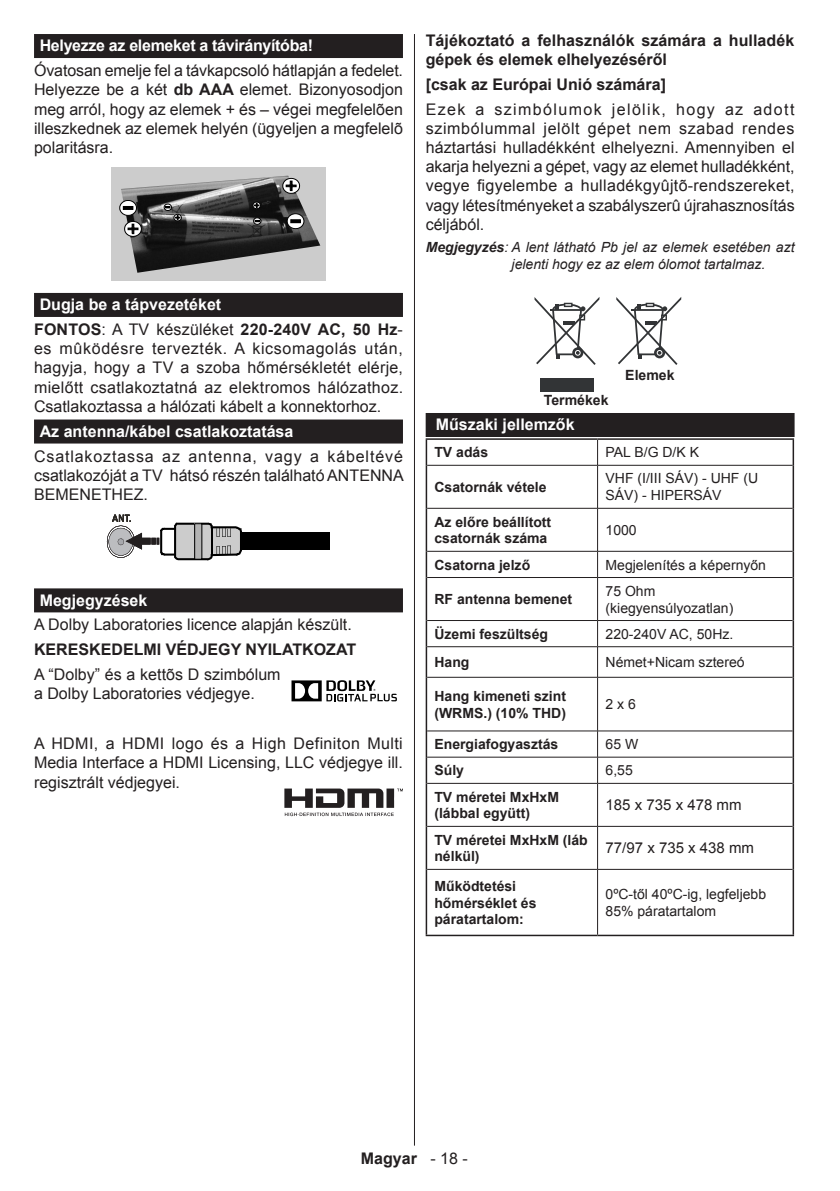
<style>
.page{position:relative;width:840px;height:1191px;background:#fff}
.page>*{position:absolute;margin:0;border:0;box-sizing:border-box;transform-origin:0 0}
.t1{font:16px/19.2px "Arial";color:#231f20;text-align:justify}
.t2{font:700 16px/24.8px "Arial";color:#231f20}
.t3{font:700 16px "Arial";color:#fff}
.t4{font:700 16px "Arial";letter-spacing:-.02em;color:#fff}
.t5{font:15px "Arial";color:#231f20}
.t6{font:700 14px/16.8px "Arial";color:#231f20}
.t7{font:14px/16.8px "Arial";color:#231f20}
.t8{font:italic 14px/16.8px "Arial";color:#231f20}
.s1{font-weight:700}
.s2{color:#fff}
.s3{font-weight:400}
</style>
<div class="page">
<hr style="left:414px;top:34px;width:1px;height:1111px;background:#231f20">
<div style="left:34px;top:34px;width:369px;height:24px;background:#231f20"></div>
<div style="left:34px;top:293px;width:369px;height:24px;background:#231f20"></div>
<div style="left:34px;top:419px;width:369px;height:24px;background:#231f20"></div>
<div style="left:34px;top:588px;width:369px;height:24px;background:#231f20"></div>
<div style="left:111px;top:167px;width:214px;height:114px;background:#ccc"></div>
<img style="left:121px;top:176px;width:169px;height:96px">
<svg style="left:253px;top:202px;width:7px;height:7px"></svg>
<svg style="left:253px;top:218px;width:8px;height:6px"></svg>
<svg style="left:120px;top:200px;width:16px;height:15px"></svg>
<svg style="left:124px;top:221px;width:17px;height:15px"></svg>
<svg style="left:282px;top:178px;width:17px;height:15px"></svg>
<svg style="left:164px;top:204px;width:17px;height:17px"></svg>
<svg style="left:287px;top:214px;width:17px;height:15px"></svg>
<div style="left:234px;top:532px;width:96px;height:18px;background:#000"></div>
<svg style="left:107px;top:514px;width:135px;height:47px"></svg>
<svg style="left:291px;top:680px;width:105px;height:21px"></svg>
<svg style="left:284px;top:788px;width:119px;height:28px"></svg>
<div style="left:425px;top:413px;width:369px;height:24px;background:#231f20"></div>
<svg style="left:534px;top:297px;width:65px;height:68px"></svg>
<div style="left:539px;top:378px;width:54px;height:14px;background:#323436"></div>
<svg style="left:616px;top:297px;width:65px;height:68px"></svg>
<svg style="left:597px;top:440px;width:1px;height:25px"></svg>
<hr style="left:427px;top:465px;width:170px;height:1px;background:#231f20">
<hr style="left:597px;top:465px;width:195px;height:1px;background:#231f20">
<hr style="left:597px;top:465px;width:1px;height:43px;background:#231f20">
<hr style="left:427px;top:508px;width:170px;height:1px;background:#231f20">
<hr style="left:597px;top:508px;width:195px;height:1px;background:#231f20">
<hr style="left:597px;top:508px;width:1px;height:43px;background:#231f20">
<hr style="left:427px;top:551px;width:170px;height:1px;background:#231f20">
<hr style="left:597px;top:551px;width:195px;height:1px;background:#231f20">
<svg style="left:597px;top:551px;width:1px;height:26px"></svg>
<hr style="left:427px;top:577px;width:170px;height:1px;background:#231f20">
<hr style="left:597px;top:577px;width:195px;height:1px;background:#231f20">
<hr style="left:597px;top:578px;width:1px;height:42px;background:#231f20">
<hr style="left:427px;top:620px;width:170px;height:1px;background:#231f20">
<hr style="left:597px;top:620px;width:195px;height:1px;background:#231f20">
<svg style="left:597px;top:621px;width:1px;height:25px"></svg>
<hr style="left:427px;top:646px;width:170px;height:1px;background:#231f20">
<hr style="left:597px;top:646px;width:195px;height:1px;background:#231f20">
<hr style="left:597px;top:647px;width:1px;height:30px;background:#231f20">
<hr style="left:427px;top:677px;width:170px;height:1px;background:#231f20">
<hr style="left:597px;top:677px;width:195px;height:1px;background:#231f20">
<hr style="left:597px;top:677px;width:1px;height:53px;background:#231f20">
<hr style="left:427px;top:730px;width:170px;height:1px;background:#231f20">
<hr style="left:597px;top:730px;width:195px;height:1px;background:#231f20">
<hr style="left:427px;top:757px;width:170px;height:1px;background:#231f20">
<hr style="left:597px;top:757px;width:195px;height:1px;background:#231f20">
<svg style="left:597px;top:731px;width:1px;height:52px"></svg>
<hr style="left:427px;top:783px;width:170px;height:1px;background:#231f20">
<hr style="left:597px;top:783px;width:195px;height:1px;background:#231f20">
<hr style="left:597px;top:783px;width:1px;height:43px;background:#231f20">
<hr style="left:427px;top:826px;width:170px;height:1px;background:#231f20">
<hr style="left:597px;top:826px;width:195px;height:1px;background:#231f20">
<hr style="left:597px;top:826px;width:1px;height:43px;background:#231f20">
<hr style="left:427px;top:869px;width:170px;height:1px;background:#231f20">
<hr style="left:597px;top:869px;width:195px;height:1px;background:#231f20">
<hr style="left:597px;top:869px;width:1px;height:65px;background:#231f20">
<hr style="left:425px;top:438px;width:172px;height:2px;background:#231f20">
<hr style="left:425px;top:440px;width:2px;height:25px;background:#231f20">
<hr style="left:597px;top:438px;width:196px;height:2px;background:#231f20">
<svg style="left:792px;top:440px;width:1px;height:25px"></svg>
<hr style="left:425px;top:465px;width:2px;height:43px;background:#231f20">
<hr style="left:792px;top:465px;width:1px;height:43px;background:#231f20">
<hr style="left:425px;top:508px;width:2px;height:43px;background:#231f20">
<hr style="left:792px;top:508px;width:1px;height:43px;background:#231f20">
<hr style="left:425px;top:551px;width:2px;height:26px;background:#231f20">
<svg style="left:792px;top:551px;width:1px;height:26px"></svg>
<hr style="left:425px;top:577px;width:2px;height:43px;background:#231f20">
<hr style="left:792px;top:577px;width:1px;height:43px;background:#231f20">
<hr style="left:425px;top:620px;width:2px;height:26px;background:#231f20">
<svg style="left:792px;top:620px;width:1px;height:26px"></svg>
<hr style="left:425px;top:646px;width:2px;height:31px;background:#231f20">
<hr style="left:792px;top:646px;width:1px;height:31px;background:#231f20">
<hr style="left:425px;top:677px;width:2px;height:54px;background:#231f20">
<hr style="left:792px;top:677px;width:1px;height:54px;background:#231f20">
<hr style="left:425px;top:731px;width:2px;height:26px;background:#231f20">
<hr style="left:425px;top:757px;width:2px;height:26px;background:#231f20">
<svg style="left:792px;top:731px;width:1px;height:52px"></svg>
<hr style="left:425px;top:783px;width:2px;height:43px;background:#231f20">
<hr style="left:792px;top:783px;width:1px;height:43px;background:#231f20">
<hr style="left:425px;top:826px;width:2px;height:43px;background:#231f20">
<hr style="left:792px;top:826px;width:1px;height:43px;background:#231f20">
<hr style="left:425px;top:869px;width:2px;height:65px;background:#231f20">
<hr style="left:792px;top:869px;width:1px;height:65px;background:#231f20">
<hr style="left:425px;top:934px;width:172px;height:2px;background:#231f20">
<hr style="left:597px;top:934px;width:196px;height:2px;background:#231f20">
<p class="t4" style="left:40px;top:35px;width:275px">Helyezze az elemeket a távirányítóba!</p>
<p class="t1" style="left:34px;top:61px;width:370px">Óvatosan emelje fel a távkapcsoló hátlapján a fedelet.<br>Helyezze be a két <span class="s1">db AAA</span> elemet. Bizonyosodjon meg arról, hogy az elemek + és – végei megfelelõen illeszkednek az elemek helyén (ügyeljen a megfelelõ polaritásra.</p>
<p class="t2" style="left:34px;top:292px;width:370px;text-indent:6px"><span class="s2">Dugja be a tápvezetéket<br></span>FONTOS<span class="s3">: A TV készüléket</span> 220-240V AC, 50 Hz<span class="s3">-</span></p>
<p class="t1" style="left:34px;top:339px;width:370px">es mûködésre tervezték. A kicsomagolás után, hagyja, hogy a TV a szoba hőmérsékletét elérje, mielőtt csatlakoztatná az elektromos hálózathoz.<br>Csatlakoztassa a hálózati kábelt a konnektorhoz.</p>
<p class="t3" style="left:40px;top:420px;width:255px">Az antenna/kábel csatlakoztatása</p>
<p class="t1" style="left:34px;top:446px;width:371px">Csatlakoztassa az antenna, vagy a kábeltévé csatlakozóját a TV hátsó részén található ANTENNA BEMENETHEZ.</p>
<p class="t3" style="left:40px;top:589px;width:109px">Megjegyzések</p>
<p class="t1" style="left:34px;top:615px;width:319px">A Dolby Laboratories licence alapján készült.</p>
<p class="t2" style="left:34px;top:638px;width:323px">KERESKEDELMI VÉDJEGY NYILATKOZAT</p>
<p class="t1" style="left:34px;top:665px;width:248px">A “Dolby” és a kettõs D szimbólum a Dolby Laboratories védjegye.</p>
<p class="t1" style="left:34px;top:734px;width:370px">A HDMI, a HDMI logo és a High Definiton Multi Media Interface a HDMI Licensing, LLC védjegye ill. regisztrált védjegyei.</p>
<p class="t2" style="left:425px;top:31px;width:370px;line-height:19.2px">Tájékoztató a felhasználók számára a hulladék gépek és elemek elhelyezéséről</p>
<p class="t2" style="left:425px;top:72px;width:242px">[csak az Európai Unió számára]</p>
<p class="t1" style="left:425px;top:100px;width:370px">Ezek a szimbólumok jelölik, hogy az adott szimbólummal jelölt gépet nem szabad rendes háztartási hulladékként elhelyezni. Amennyiben el akarja helyezni a gépet, vagy az elemet hulladékként, vegye figyelembe a hulladékgyûjtõ-rendszereket, vagy létesítményeket a szabályszerû újrahasznosítás céljából.</p>
<p class="t8" style="left:511px;top:239px;width:284px;text-indent:-86px"><span class="s1">Megjegyzés</span>: A lent látható Pb jel az elemek esetében azt jelenti hogy ez az elem ólomot tartalmaz.</p>
<p class="t6" style="left:543px;top:392px;width:66px">Termékek</p>
<p class="t6" style="left:625px;top:367px;width:51px">Elemek</p>
<p class="t3" style="left:435px;top:414px;width:140px">Műszaki jellemzők</p>
<p class="t6" style="left:434px;top:444px;width:55px">TV adás</p>
<p class="t7" style="left:605px;top:444px;width:95px">PAL B/G D/K K</p>
<p class="t6" style="left:434px;top:479px;width:114px">Csatornák vétele</p>
<p class="t7" style="left:605px;top:470px;width:154px">VHF (I/III SÁV) - UHF (U<br>SÁV) - HIPERSÁV</p>
<p class="t6" style="left:434px;top:513px;width:118px">Az előre beállított csatornák száma</p>
<p class="t7" style="left:605px;top:522px;width:33px">1000</p>
<p class="t6" style="left:434px;top:556px;width:97px">Csatorna jelző</p>
<p class="t7" style="left:605px;top:556px;width:162px">Megjelenítés a képernyőn</p>
<p class="t6" style="left:434px;top:591px;width:139px">RF antenna bemenet</p>
<p class="t7" style="left:605px;top:582px;width:129px">75 Ohm (kiegyensúlyozatlan)</p>
<p class="t6" style="left:434px;top:626px;width:115px">Üzemi feszültség</p>
<p class="t7" style="left:605px;top:625px;width:129px">220-240V AC, 50Hz.</p>
<p class="t6" style="left:434px;top:654px;width:37px">Hang</p>
<p class="t7" style="left:605px;top:654px;width:140px">Német+Nicam sztereó</p>
<p class="t6" style="left:434px;top:688px;width:133px">Hang kimeneti szint (WRMS.) (10% THD)</p>
<p class="t7" style="left:605px;top:696px;width:32px">2 x 6</p>
<p class="t6" style="left:434px;top:736px;width:125px">Energiafogyasztás</p>
<p class="t7" style="left:605px;top:736px;width:34px">65 W</p>
<p class="t6" style="left:434px;top:762px;width:31px">Súly</p>
<p class="t7" style="left:605px;top:762px;width:29px">6,55</p>
<p class="t6" style="left:434px;top:788px;width:126px">TV méretei MxHxM (lábbal együtt)</p>
<p class="t5" style="left:605px;top:795px;width:137px">185 x 735 x 478 mm</p>
<p class="t6" style="left:434px;top:831px;width:155px">TV méretei MxHxM (láb nélkül)</p>
<p class="t5" style="left:605px;top:838px;width:150px">77/97 x 735 x 438 mm</p>
<p class="t6" style="left:434px;top:877px;width:103px">Működtetési hőmérséklet és páratartalom:</p>
<p class="t7" style="left:605px;top:886px;width:162px">0ºC-től 40ºC-ig, legfeljebb<br>85% páratartalom</p>
<p class="t2" style="left:361px;top:1146px;width:108px">Magyar <span class="s3">- 18 -</span></p>
</div>
